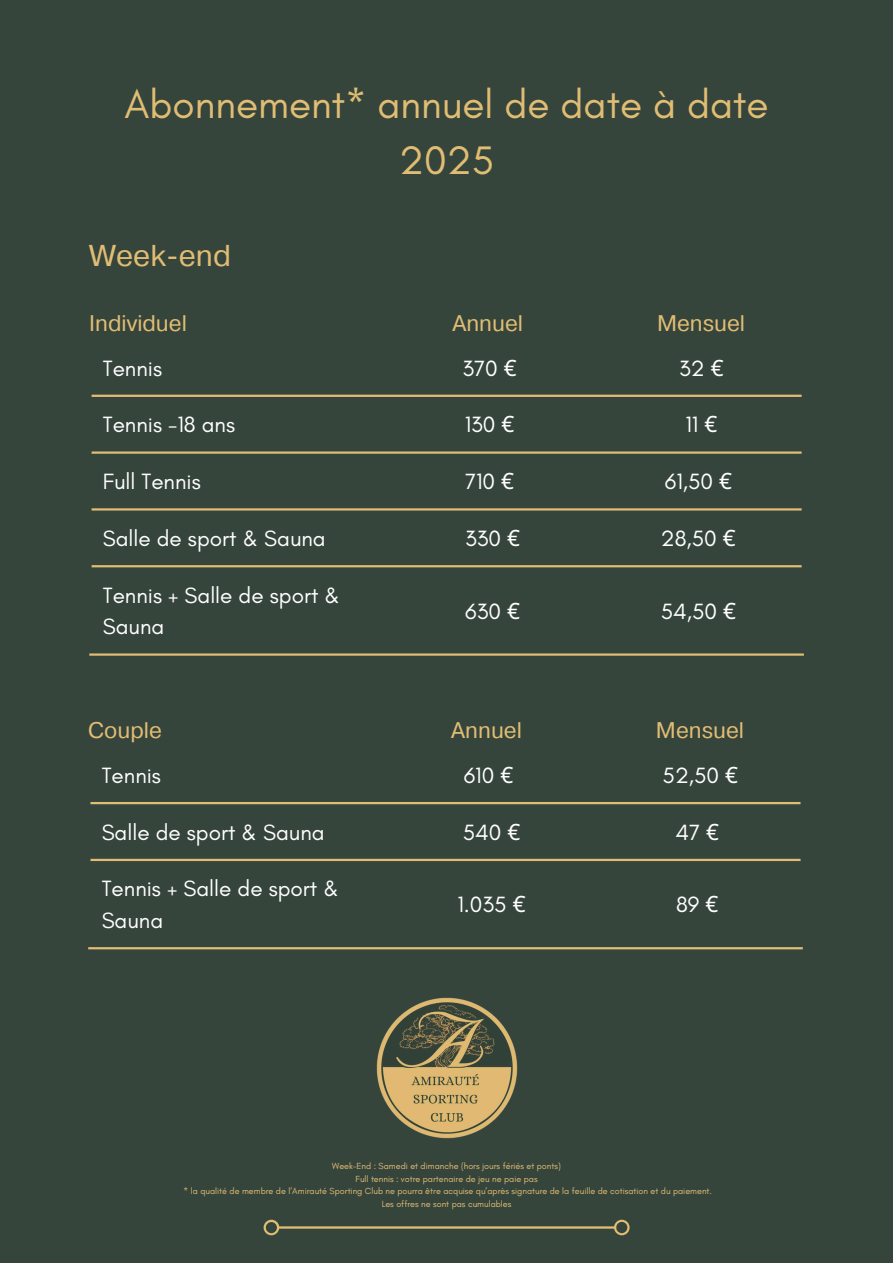
<style>
.page{position:relative;width:893px;height:1263px;background:#36453c}
.page>*{position:absolute;margin:0;border:0;box-sizing:border-box;transform-origin:0 0}
.t1{font:40.5px/56.2px "Glacial Indifference";color:#e1bd74;text-align:center}
.t2{font:30px "Pragmatica";color:#e1bd74}
.t3{font:22.5px/31.5px "Glacial Indifference";color:#fff}
.t4{font:22.5px "Pragmatica";color:#e1bd74}
.t5{font:9px/12.4px "Glacial Indifference";color:#e1bd74;text-align:center}
.s1{font-family:"Noto Sans"}
</style>
<div class="page">
<svg style="left:264px;top:1220px;width:365px;height:15px"></svg>
<hr style="left:92px;top:395px;width:709px;height:2px;background:#e1bd74">
<hr style="left:92px;top:451px;width:709px;height:3px;background:#e1bd74">
<hr style="left:92px;top:508px;width:709px;height:2px;background:#e1bd74">
<hr style="left:92px;top:565px;width:709px;height:2px;background:#e1bd74">
<hr style="left:89px;top:653px;width:715px;height:3px;background:#e1bd74">
<hr style="left:90px;top:802px;width:710px;height:2px;background:#e1bd74">
<hr style="left:90px;top:859px;width:710px;height:2px;background:#e1bd74">
<hr style="left:88px;top:947px;width:715px;height:2px;background:#e1bd74">
<img style="left:376px;top:997px;width:142px;height:142px">
<h1 class="t1" style="left:125px;top:77px;width:645px">Abonnement* annuel de date à date<br>2025</h1>
<h2 class="t2" style="left:89px;top:233px;width:143px">Week-end</h2>
<h3 class="t4" style="left:89px;top:306px;width:99px">Individuel</h3>
<h3 class="t4" style="left:657px;top:306px;width:90px">Mensuel</h3>
<h3 class="t4" style="left:452px;top:306px;width:72px">Annuel</h3>
<h3 class="t3" style="left:103px;top:353px;width:61px">Tennis</h3>
<h3 class="t3" style="left:462px;top:353px;width:56px">370 <span class="s1">€</span></h3>
<h3 class="t3" style="left:679px;top:353px;width:46px">32 <span class="s1">€</span></h3>
<h3 class="t3" style="left:103px;top:409px;width:134px">Tennis -18 ans</h3>
<h3 class="t3" style="left:465px;top:409px;width:51px">130 <span class="s1">€</span></h3>
<h3 class="t3" style="left:685px;top:409px;width:33px">11 <span class="s1">€</span></h3>
<h3 class="t3" style="left:103px;top:466px;width:99px">Full Tennis</h3>
<h3 class="t3" style="left:465px;top:466px;width:51px">710 <span class="s1">€</span></h3>
<h3 class="t3" style="left:665px;top:466px;width:69px">61,50 <span class="s1">€</span></h3>
<h3 class="t3" style="left:103px;top:523px;width:224px">Salle de sport &amp; Sauna</h3>
<h3 class="t3" style="left:465px;top:523px;width:56px">330 <span class="s1">€</span></h3>
<h3 class="t3" style="left:661px;top:523px;width:76px">28,50 <span class="s1">€</span></h3>
<h3 class="t3" style="left:103px;top:580px;width:239px">Tennis + Salle de sport &amp;<br>Sauna</h3>
<h3 class="t3" style="left:465px;top:596px;width:56px">630 <span class="s1">€</span></h3>
<h3 class="t3" style="left:661px;top:596px;width:77px">54,50 <span class="s1">€</span></h3>
<h3 class="t4" style="left:88px;top:714px;width:75px">Couple</h3>
<h3 class="t4" style="left:656px;top:714px;width:90px">Mensuel</h3>
<h3 class="t4" style="left:451px;top:714px;width:72px">Annuel</h3>
<h3 class="t3" style="left:102px;top:760px;width:61px">Tennis</h3>
<h3 class="t3" style="left:464px;top:760px;width:51px">610 <span class="s1">€</span></h3>
<h3 class="t3" style="left:662px;top:760px;width:77px">52,50 <span class="s1">€</span></h3>
<h3 class="t3" style="left:102px;top:817px;width:224px">Salle de sport &amp; Sauna</h3>
<h3 class="t3" style="left:463px;top:817px;width:59px">540 <span class="s1">€</span></h3>
<h3 class="t3" style="left:675px;top:817px;width:45px">47 <span class="s1">€</span></h3>
<h3 class="t3" style="left:102px;top:873px;width:239px">Tennis + Salle de sport &amp;<br>Sauna</h3>
<h3 class="t3" style="left:457px;top:889px;width:70px">1.035 <span class="s1">€</span></h3>
<h3 class="t3" style="left:676px;top:889px;width:44px">89 <span class="s1">€</span></h3>
<p class="t5" style="left:184px;top:1160px;width:530px">Week-End : Samedi et dimanche (hors jours fériés et ponts)<br>Full tennis : votre partenaire de jeu ne paie pas<br>* la qualité de membre de l’Amirauté Sporting Club ne pourra être acquise qu’après signature de la feuille de cotisation et du paiement.<br>Les offres ne sont pas cumulables</p>
</div>
